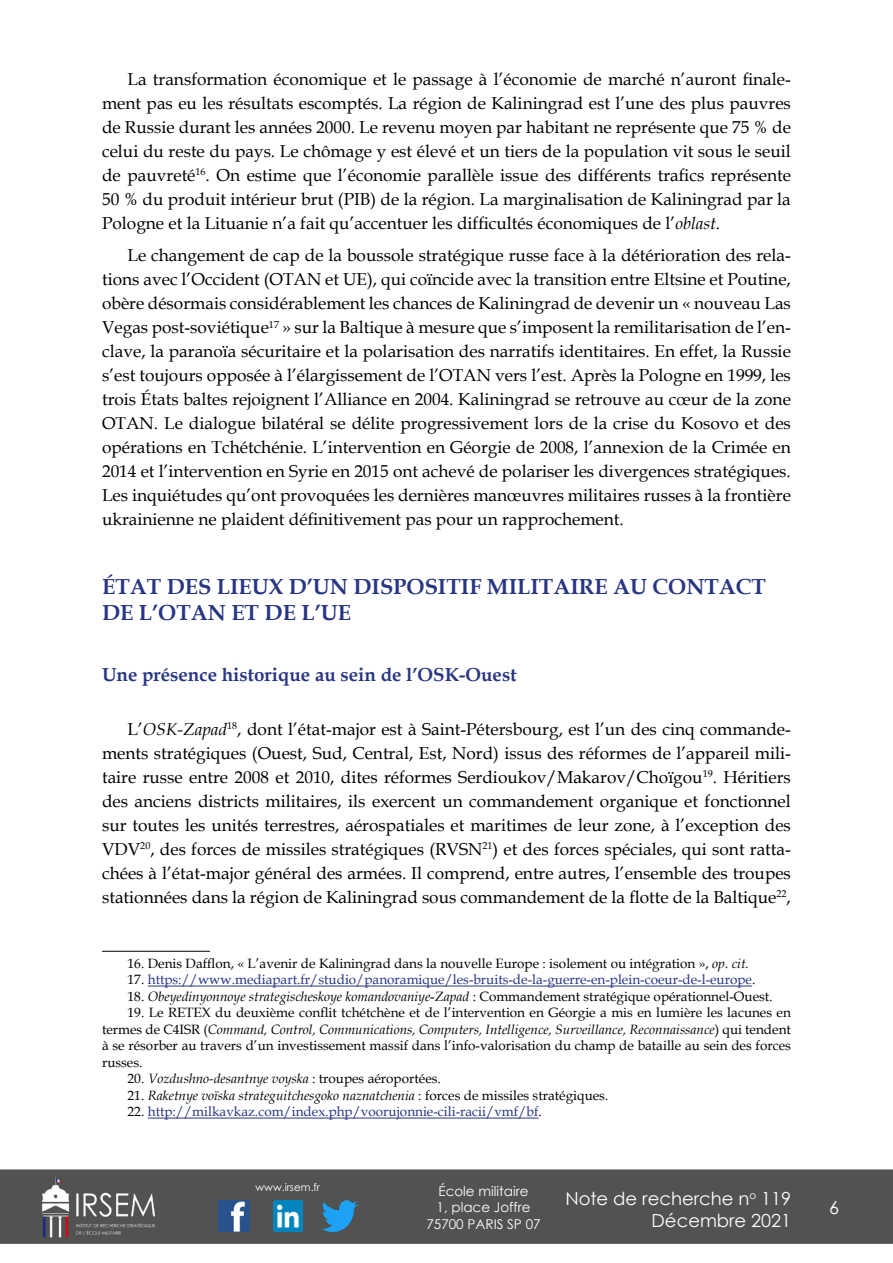
<style>
.page{position:relative;width:893px;height:1263px;background:#fff}
.page>*{position:absolute;margin:0;border:0;box-sizing:border-box;transform-origin:0 0}
.t1{font:700 21.75px/26.1px "Book Antiqua";color:#283583}
.t2{font:700 18.75px "Book Antiqua";color:#283583}
.t3{font:18px/21.6px "Century Gothic";color:#fff;text-align:right}
.t4{font:17.25px/24px "Book Antiqua";color:#000;text-align:justify}
.t5{font:13.5px/16.5px "Book Antiqua";color:#000;text-align:justify}
.t6{font:italic 13.5px "Book Antiqua";color:#000}
.t7{font:13.5px "Book Antiqua";color:#283583}
.t8{font:13.5px/16.2px "Century Gothic";color:#fff;text-align:center}
.t9{font:10.5px "Century Gothic";color:#fff}
.s1{font-style:italic}
.s2{color:#000}
.s3{font-style:normal}
</style>
<div class="page">
<div style="left:0;top:1169px;width:893px;height:75px;background:#525251"></div>
<img style="left:39px;top:1169px;width:117px;height:75px">
<img style="left:322px;top:1200px;width:36px;height:32px">
<img style="left:218px;top:1200px;width:31px;height:32px">
<img style="left:274px;top:1200px;width:28px;height:32px">
<hr style="left:102px;top:951px;width:108px;height:1px;background:#000">
<hr style="left:148px;top:986px;width:604px;height:1px;background:#283583">
<hr style="left:148px;top:1118px;width:390px;height:1px;background:#283583">
<p class="t4" style="left:102px;top:67px;width:690px;text-indent:26px">La transformation économique et le passage à l’économie de marché n’auront finale&shy;ment pas eu les résultats escomptés. La région de Kaliningrad est l’une des plus pauvres de Russie durant les années 2000. Le revenu moyen par habitant ne représente que 75 % de celui du reste du pays. Le chômage y est élevé et un tiers de la population vit sous le seuil de pauvreté<sup>16</sup>. On estime que l’économie parallèle issue des différents trafics représente 50 % du produit intérieur brut (PIB) de la région. La marginalisation de Kaliningrad par la Pologne et la Lituanie n’a fait qu’accentuer les difficultés économiques de l’<span class="s1">oblast</span>.</p>
<p class="t4" style="left:102px;top:243px;width:690px;text-indent:26px">Le changement de cap de la boussole stratégique russe face à la détérioration des rela&shy;tions avec l’Occident (OTAN et UE), qui coïncide avec la transition entre Eltsine et Poutine, obère désormais considérablement les chances de Kaliningrad de devenir un « nouveau Las Vegas post-soviétique<sup>17</sup> » sur la Baltique à mesure que s’imposent la remilitarisation de l’en&shy;clave, la paranoïa sécuritaire et la polarisation des narratifs identitaires. En effet, la Russie s’est toujours opposée à l’élargissement de l’OTAN vers l’est. Après la Pologne en 1999, les trois États baltes rejoignent l’Alliance en 2004. Kaliningrad se retrouve au cœur de la zone OTAN. Le dialogue bilatéral se délite progressivement lors de la crise du Kosovo et des opérations en Tchétchénie. L’intervention en Géorgie de 2008, l’annexion de la Crimée en 2014 et l’intervention en Syrie en 2015 ont achevé de polariser les divergences stratégiques.<br>Les inquiétudes qu’ont provoquées les dernières manœuvres militaires russes à la frontière ukrainienne ne plaident définitivement pas pour un rapprochement.</p>
<p class="t1" style="left:102px;top:573px;width:666px">ÉTAT DES LIEUX D’UN DISPOSITIF MILITAIRE AU CONTACT<br>DE L’OTAN ET DE L’UE</p>
<p class="t2" style="left:102px;top:662px;width:416px">Une présence historique au sein de l’OSK-Ouest</p>
<p class="t4" style="left:102px;top:716px;width:690px;text-indent:26px">L’<span class="s1">OSK-Zapad</span><sup>18</sup>, dont l’état-major est à Saint-Pétersbourg, est l’un des cinq commande&shy;ments stratégiques (Ouest, Sud, Central, Est, Nord) issus des réformes de l’appareil mili&shy;taire russe entre 2008 et 2010, dites réformes Serdioukov/Makarov/Choïgou<sup>19</sup>. Héritiers des anciens districts militaires, ils exercent un commandement organique et fonctionnel sur toutes les unités terrestres, aérospatiales et maritimes de leur zone, à l’exception des VDV<sup>20</sup>, des forces de missiles stratégiques (RVSN<sup>21</sup>) et des forces spéciales, qui sont ratta&shy;chées à l’état-major général des armées. Il comprend, entre autres, l’ensemble des troupes stationnées dans la région de Kaliningrad sous commandement de la flotte de la Baltique<sup>22</sup>,</p>
<p class="t5" style="left:128px;top:954px;width:623px">16. Denis Dafflon, « L’avenir de Kaliningrad dans la nouvelle Europe : isolement ou intégration », <span class="s1">op. cit.</span></p>
<p class="t7" style="left:128px;top:970px;width:629px"><span class="s2">17.</span> https://www.mediapart.fr/studio/panoramique/les-bruits-de-la-guerre-en-plein-coeur-de-l-europe<span class="s2">.</span></p>
<p class="t6" style="left:128px;top:987px;width:647px"><span class="s3">18.</span> Obeyedinyonnoye strategischeskoye komandovaniye<span class="s3">-</span>Zapad <span class="s3">: Commandement stratégique opérationnel-Ouest.</span></p>
<p class="t5" style="left:102px;top:1004px;width:690px;text-indent:26px">19. Le RETEX du deuxième conflit tchétchène et de l’intervention en Géorgie a mis en lumière les lacunes en termes de C4ISR (<span class="s1">Command, Control, Communications, Computers, Intelligence, Surveillance, Reconnaissance</span>) qui tendent à se résorber au travers d’un investissement massif dans l’info-valorisation du champ de bataille au sein des forces russes.</p>
<p class="t6" style="left:128px;top:1069px;width:315px"><span class="s3">20.</span> Vozdushno-desantnye voyska <span class="s3">: troupes aéroportées.</span></p>
<p class="t6" style="left:128px;top:1086px;width:482px"><span class="s3">21.</span> Raketnye voïska strateguitchesgoko naznatchenia <span class="s3">: forces de missiles stratégiques</span>.</p>
<p class="t7" style="left:128px;top:1102px;width:416px"><span class="s2">22.</span> http://milkavkaz.com/index.php/voorujonnie-cili-racii/vmf/bf<span class="s2">.</span></p>
<p class="t9" style="left:256px;top:1179px;width:66px">www.irsem.fr</p>
<p class="t8" style="left:426px;top:1183px;width:116px">École militaire<br>1, place Joffre<br>75700 PARIS SP 07</p>
<p class="t3" style="left:565px;top:1187px;width:227px">Note de recherche n<sup>o</sup> 119<br>Décembre 2021</p>
<p class="t3" style="left:829px;top:1196px;width:11px">6</p>
</div>
